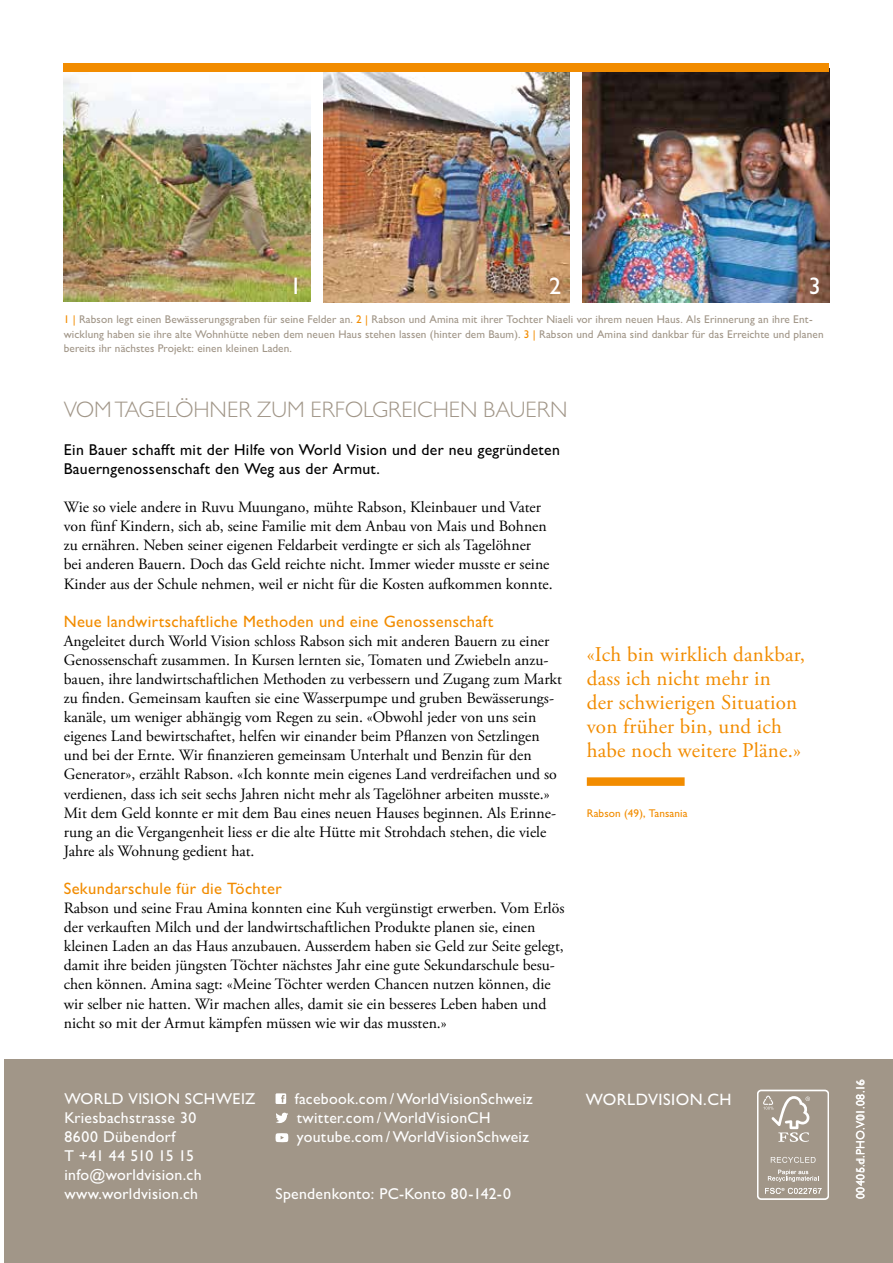
<style>
.page{position:relative;width:893px;height:1263px;background:#fff}
.page>*{position:absolute;margin:0;border:0;box-sizing:border-box;transform-origin:0 0}
.t1{font:500 24px "Gill Sans MT Pro";color:#fff}
.t2{font:300 22.5px "Gill Sans MT Pro";color:#a19688}
.t3{font:21px/24px "Adobe Garamond Pro";letter-spacing:.01em;color:#f28c00}
.t4{font:500 16.5px "Gill Sans MT Pro";letter-spacing:.02em;color:#f28c00}
.t5{font:500 16.5px "Gill Sans MT Pro";letter-spacing:.03em;color:#fff}
.t6{font:15.75px/19px "Adobe Garamond Pro";color:#000}
.t7{font:500 15.75px/19px "Gill Sans MT Pro";letter-spacing:.02em;color:#fff}
.t8{font:500 15.75px/19px "Gill Sans MT Pro";letter-spacing:.02em;color:#000}
.t9{font:500 12px "Gill Sans MT Pro";letter-spacing:.025em;color:#fff}
.t10{font:500 11.25px/14.2px "Gill Sans MT Pro";letter-spacing:.01em;color:#a19688}
.t11{font:500 11.25px "Gill Sans MT Pro";letter-spacing:.01em;color:#f28c00}
.s1{color:#f28c00}
</style>
<div class="page">
<div style="left:4px;top:1059px;width:889px;height:204px;background:#a19688"></div>
<svg style="left:276px;top:1093px;width:10px;height:11px"></svg>
<svg style="left:276px;top:1113px;width:12px;height:10px"></svg>
<svg style="left:276px;top:1133px;width:12px;height:9px"></svg>
<div style="left:757px;top:1090px;width:72px;height:110px;border:2px solid #fff;border-radius:4px"></div>
<svg style="left:763px;top:1095px;width:47px;height:47px"></svg>
<svg style="left:771px;top:1157px;width:45px;height:6px"></svg>
<svg style="left:768px;top:1170px;width:51px;height:12px"></svg>
<svg style="left:765px;top:1188px;width:56px;height:6px"></svg>
<img style="left:323px;top:72px;width:247px;height:230px">
<img style="left:582px;top:72px;width:247px;height:230px">
<img style="left:64px;top:78px;width:246px;height:224px">
<div style="left:64px;top:63px;width:765px;height:9px;background:#f28c00"></div>
<div style="left:587px;top:777px;width:98px;height:9px;background:#f28c00"></div>
<h1 class="t1" style="left:290px;top:271px;width:13px">1</h1>
<h1 class="t1" style="left:549px;top:271px;width:13px">2</h1>
<h1 class="t1" style="left:809px;top:271px;width:13px">3</h1>
<p class="t10" style="left:64px;top:312px;width:761px"><span class="s1">1 |</span> Rabson legt einen Bewässerungsgraben für seine Felder an. <span class="s1">2 |</span> Rabson und Amina mit ihrer Tochter Niaeli vor ihrem neuen Haus. Als Erinnerung an ihre Ent&shy;wicklung haben sie ihre alte Wohnhütte neben dem neuen Haus stehen lassen (hinter dem Baum). <span class="s1">3 |</span> Rabson und Amina sind dankbar für das Erreichte und planen bereits ihr nächstes Projekt: einen kleinen Laden.</p>
<h2 class="t2" style="left:64px;top:396px;width:505px">VOM TAGELÖHNER ZUM ERFOLGREICHEN BAUERN</h2>
<p class="t8" style="left:64px;top:440px;width:498px">Ein Bauer schafft mit der Hilfe von World Vision und der neu gegründeten<br>Bauerngenossenschaft den Weg aus der Armut.</p>
<p class="t6" style="left:64px;top:498px;width:490px">Wie so viele andere in Ruvu Muungano, mühte Rabson, Kleinbauer und Vater von fünf Kindern, sich ab, seine Familie mit dem Anbau von Mais und Bohnen zu ernähren. Neben seiner eigenen Feldarbeit verdingte er sich als Tagelöhner bei anderen Bauern. Doch das Geld reichte nicht. Immer wieder musste er seine Kinder aus der Schule nehmen, weil er nicht für die Kosten aufkommen konnte.</p>
<p class="t4" style="left:64px;top:611px;width:431px">Neue landwirtschaftliche Methoden und eine Genossenschaft</p>
<p class="t6" style="left:64px;top:632px;width:500px">Angeleitet durch World Vision schloss Rabson sich mit anderen Bauern zu einer Genossenschaft zusammen. In Kursen lernten sie, Tomaten und Zwiebeln anzu&shy;bauen, ihre landwirtschaftlichen Methoden zu verbessern und Zugang zum Markt zu finden. Gemeinsam kauften sie eine Wasserpumpe und gruben Bewässerungs&shy;kanäle, um weniger abhängig vom Regen zu sein. «Obwohl jeder von uns sein eigenes Land bewirtschaftet, helfen wir einander beim Pflanzen von Setzlingen und bei der Ernte. Wir finanzieren gemeinsam Unterhalt und Benzin für den Generator», erzählt Rabson. «Ich konnte mein eigenes Land verdreifachen und so verdienen, dass ich seit sechs Jahren nicht mehr als Tagelöhner arbeiten musste.» Mit dem Geld konnte er mit dem Bau eines neuen Hauses beginnen. Als Erinne&shy;rung an die Vergangenheit liess er die alte Hütte mit Strohdach stehen, die viele Jahre als Wohnung gedient hat.</p>
<p class="t4" style="left:64px;top:879px;width:219px">Sekundarschule für die Töchter</p>
<p class="t6" style="left:64px;top:899px;width:502px">Rabson und seine Frau Amina konnten eine Kuh vergünstigt erwerben. Vom Erlös der verkauften Milch und der landwirtschaftlichen Produkte planen sie, einen kleinen Laden an das Haus anzubauen. Ausserdem haben sie Geld zur Seite gelegt, damit ihre beiden jüngsten Töchter nächstes Jahr eine gute Sekundarschule besu&shy;chen können. Amina sagt: «Meine Töchter werden Chancen nutzen können, die wir selber nie hatten. Wir machen alles, damit sie ein besseres Leben haben und nicht so mit der Armut kämpfen müssen wie wir das mussten.»</p>
<h3 class="t3" style="left:587px;top:643px;width:220px">«Ich bin wirklich dankbar, dass ich nicht mehr in<br>der schwierigen Situation von früher bin, und ich habe noch weitere Pläne.»</h3>
<p class="t11" style="left:587px;top:807px;width:102px">Rabson (49), Tansania</p>
<p class="t7" style="left:64px;top:1089px;width:192px">WORLD VISION SCHWEIZ<br>Kriesbachstrasse 30<br>8600 Dübendorf<br>T +41 44 510 15 15 info@worldvision.ch www.worldvision.ch</p>
<p class="t7" style="left:295px;top:1089px;width:240px">facebook.com /WorldVisionSchweiz twitter.com /WorldVisionCH youtube.com /WorldVisionSchweiz</p>
<p class="t7" style="left:276px;top:1184px;width:237px">Spendenkonto: PC-Konto 80-142-0</p>
<p class="t5" style="left:586px;top:1089px;width:147px">WORLDVISION.CH</p>
<p class="t9" style="left:853px;top:1199px;width:121px;rotate:-90deg">00405.d.PHO.V01.08.16</p>
<p class="t9" style="left:853px;top:1173px;width:7px;rotate:-90deg">6</p>
</div>
